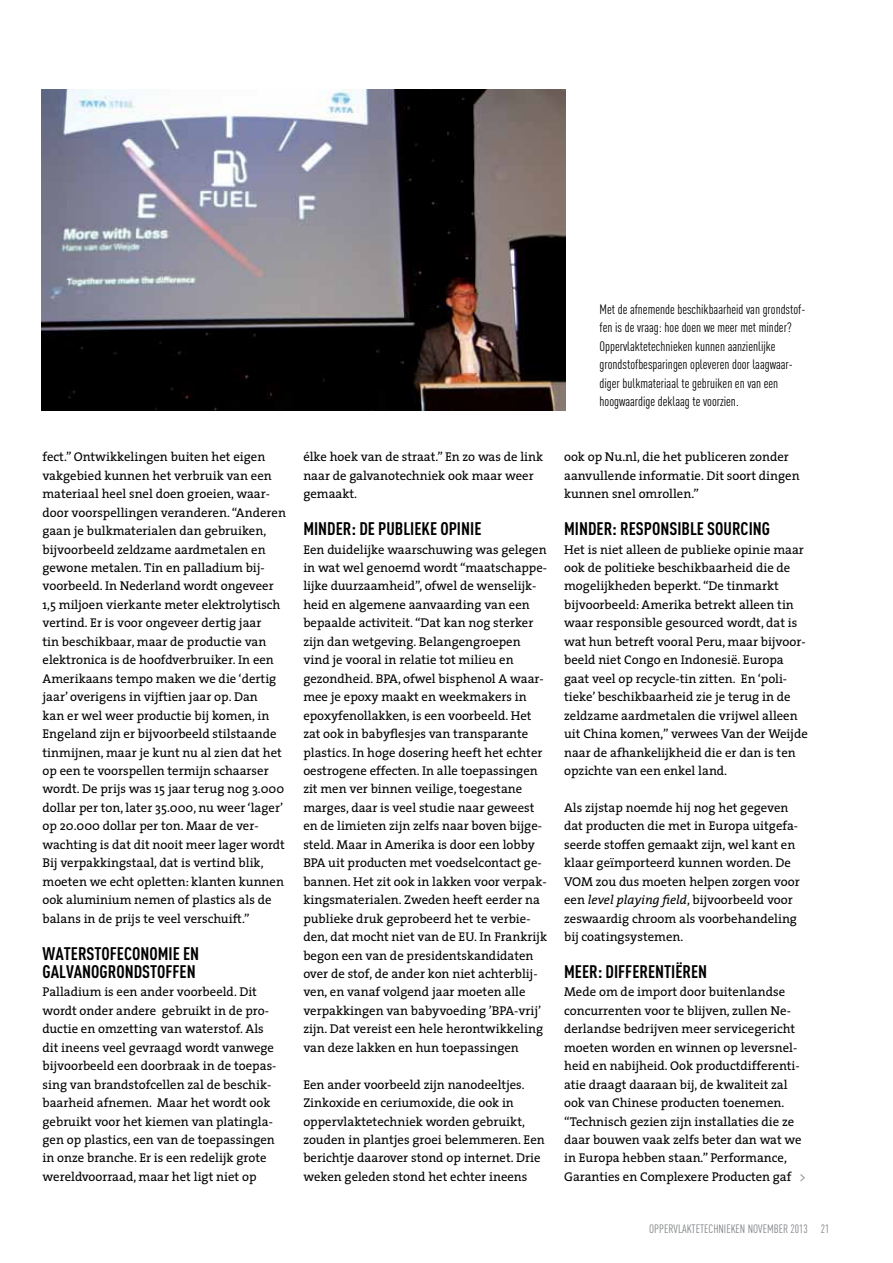
<style>
.page{position:relative;width:893px;height:1263px;background:#fff}
.page>*{position:absolute;margin:0;border:0;box-sizing:border-box;transform-origin:0 0}
.t1{font:700 18px/18.5px "DIN Cond";color:#000}
.t2{font:13.5px/18.5px "DIN Cond";color:#000}
.t3{font:12.75px/18.5px "The Serif";color:#000}
.t4{font:12px "DIN Cond";color:#808285}
.s1{font-style:italic}
.s2{color:#939598}
</style>
<div class="page">
<img style="left:41px;top:89px;width:524px;height:321px">
<p class="t3" style="left:43px;top:447px;width:245px">fect.” Ontwikkelingen buiten het eigen vakgebied kunnen het verbruik van een materiaal heel snel doen groeien, waar&shy;door voorspellingen veranderen. “Anderen gaan je bulkmaterialen dan gebruiken, bijvoorbeeld zeldzame aardmetalen en gewone metalen. Tin en palladium bij&shy;voorbeeld. In Nederland wordt ongeveer 1,5 miljoen vierkante meter elektrolytisch vertind. Er is voor ongeveer dertig jaar<br>tin beschikbaar, maar de productie van elektronica is de hoofdverbruiker. In een Amerikaans tempo maken we die ‘dertig jaar’ overigens in vijftien jaar op. Dan<br>kan er wel weer productie bij komen, in Engeland zijn er bijvoorbeeld stilstaande tinmijnen, maar je kunt nu al zien dat het op een te voorspellen termijn schaarser wordt. De prijs was 15 jaar terug nog 3.000 dollar per ton, later 35.000, nu weer ‘lager’ op 20.000 dollar per ton. Maar de ver&shy;wachting is dat dit nooit meer lager wordt Bij verpakkingstaal, dat is vertind blik, moeten we echt opletten: klanten kunnen ook aluminium nemen of plastics als de balans in de prijs te veel verschuift.”</p>
<h1 class="t1" style="left:43px;top:943px;width:158px">WATERSTOFECONOMIE EN<br>GALVANOGRONDSTOFFEN</h1>
<p class="t3" style="left:43px;top:982px;width:235px">Palladium is een ander voorbeeld. Dit wordt onder andere gebruikt in de pro&shy;ductie en omzetting van waterstof. Als dit ineens veel gevraagd wordt vanwege bijvoorbeeld een doorbraak in de toepas&shy;sing van brandstofcellen zal de beschik&shy;baarheid afnemen. Maar het wordt ook gebruikt voor het kiemen van platingla&shy;gen op plastics, een van de toepassingen in onze branche. Er is een redelijk grote wereldvoorraad, maar het ligt niet op</p>
<p class="t3" style="left:303px;top:447px;width:241px">élke hoek van de straat.” En zo was de link naar de galvanotechniek ook maar weer gemaakt.</p>
<h1 class="t1" style="left:303px;top:519px;width:180px">MINDER: DE PUBLIEKE OPINIE</h1>
<p class="t3" style="left:303px;top:540px;width:245px">Een duidelijke waarschuwing was gelegen in wat wel genoemd wordt “maatschappe&shy;lijke duurzaamheid”, ofwel de wenselijk&shy;heid en algemene aanvaarding van een bepaalde activiteit. “Dat kan nog sterker zijn dan wetgeving. Belangengroepen vind je vooral in relatie tot milieu en gezondheid. BPA, ofwel bisphenol A waar&shy;mee je epoxy maakt en weekmakers in epoxyfenollakken, is een voorbeeld. Het zat ook in babyflesjes van transparante plastics. In hoge dosering heeft het echter oestrogene effecten. In alle toepassingen zit men ver binnen veilige, toegestane marges, daar is veel studie naar geweest en de limieten zijn zelfs naar boven bijge&shy;steld. Maar in Amerika is door een lobby BPA uit producten met voedselcontact ge&shy;bannen. Het zit ook in lakken voor verpak&shy;kingsmaterialen. Zweden heeft eerder na publieke druk geprobeerd het te verbie&shy;den, dat mocht niet van de EU. In Frankrijk begon een van de presidentskandidaten over de stof, de ander kon niet achterblij&shy;ven, en vanaf volgend jaar moeten alle verpakkingen van babyvoeding ’BPA-vrij’ zijn. Dat vereist een hele herontwikkeling van deze lakken en hun toepassingen</p>
<p class="t3" style="left:303px;top:1075px;width:243px">Een ander voorbeeld zijn nanodeeltjes.<br>Zinkoxide en ceriumoxide, die ook in oppervlaktetechniek worden gebruikt, zouden in plantjes groei belemmeren. Een berichtje daarover stond op internet. Drie weken geleden stond het echter ineens</p>
<p class="t2" style="left:600px;top:300px;width:207px">Met de afnemende beschikbaarheid van grondstof&shy;fen is de vraag: hoe doen we meer met minder?<br>Oppervlaktetechnieken kunnen aanzienlijke grondstofbesparingen opleveren door laagwaar&shy;diger bulkmateriaal te gebruiken en van een hoogwaardige deklaag te voorzien.</p>
<p class="t3" style="left:564px;top:447px;width:237px">ook op Nu.nl, die het publiceren zonder aanvullende informatie. Dit soort dingen kunnen snel omrollen.”</p>
<h1 class="t1" style="left:564px;top:519px;width:207px">MINDER: RESPONSIBLE SOURCING</h1>
<p class="t3" style="left:564px;top:540px;width:245px">Het is niet alleen de publieke opinie maar ook de politieke beschikbaarheid die de mogelijkheden beperkt. “De tinmarkt bijvoorbeeld: Amerika betrekt alleen tin waar responsible gesourced wordt, dat is wat hun betreft vooral Peru, maar bijvoor&shy;beeld niet Congo en Indonesië. Europa gaat veel op recycle-tin zitten. En ‘poli&shy;tieke’ beschikbaarheid zie je terug in de zeldzame aardmetalen die vrijwel alleen uit China komen,” verwees Van der Weijde naar de afhankelijkheid die er dan is ten opzichte van een enkel land.</p>
<p class="t3" style="left:564px;top:798px;width:237px">Als zijstap noemde hij nog het gegeven dat producten die met in Europa uitgefa&shy;seerde stoffen gemaakt zijn, wel kant en klaar geïmporteerd kunnen worden. De VOM zou dus moeten helpen zorgen voor een <span class="s1">level playing field</span>, bijvoorbeeld voor zeswaardig chroom als voorbehandeling bij coatingsystemen.</p>
<h1 class="t1" style="left:564px;top:962px;width:145px">MEER: DIFFERENTIËREN</h1>
<p class="t3" style="left:564px;top:982px;width:243px">Mede om de import door buitenlandse concurrenten voor te blijven, zullen Ne&shy;derlandse bedrijven meer servicegericht moeten worden en winnen op leversnel&shy;heid en nabijheid. Ook productdifferenti&shy;atie draagt daaraan bij, de kwaliteit zal ook van Chinese producten toenemen. “Technisch gezien zijn installaties die ze daar bouwen vaak zelfs beter dan wat we in Europa hebben staan.” Performance, Garanties en Complexere Producten gaf <span class="s2">&gt;</span></p>
<p class="t4" style="left:649px;top:1221px;width:182px">oppervlaktetechnieken november 2013 21</p>
</div>
